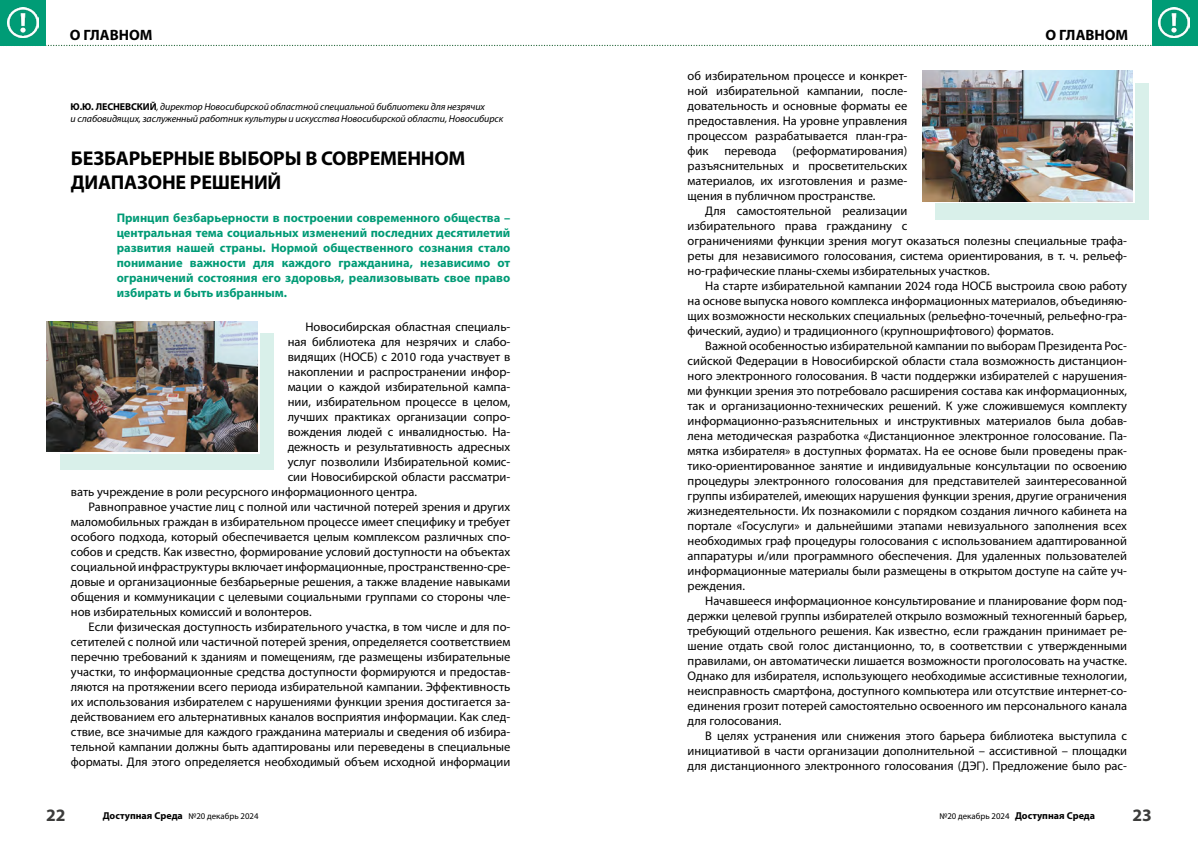
<style>
.page{position:relative;width:1198px;height:847px;background:#fff}
.page>*{position:absolute;margin:0;border:0;box-sizing:border-box;transform-origin:0 0}
.t1{font:700 20px/24px "Myriad Pro";letter-spacing:-.01em;color:#000}
.t2{font:700 17.5px "Myriad Pro";color:#3c3c3b}
.t3{font:700 15px "Myriad Pro";color:#000}
.t4{font:12.5px/15px "Myriad Pro";color:#000;text-align:justify}
.t5{font:700 12.5px/15px "Myriad Pro";color:#009b76;text-align:justify}
.t6{font:italic 10px/12px "Myriad Pro";letter-spacing:-.01em;color:#000}
.t7{font:700 10px "Myriad Pro";color:#000}
.t8{font:8.75px "Myriad Pro";color:#000}
.s1{font-weight:700;font-style:normal}
.s2{font-weight:400;font-size:8.75px}
.s3{font-weight:700;font-size:10px}
</style>
<div class="page">
<svg style="left:46px;top:45px;width:1106px;height:1px"></svg>
<div style="left:0;top:0;width:46px;height:46px;background:#009c76"></div>
<div style="left:1152px;top:0;width:46px;height:46px;background:#009c76"></div>
<img style="left:1158px;top:7px;width:31px;height:31px">
<img style="left:8px;top:7px;width:30px;height:31px">
<div style="left:935px;top:83px;width:214px;height:136px;background:#d9f0ea"></div>
<svg style="left:922px;top:83px;width:212px;height:120px"></svg>
<img style="left:922px;top:71px;width:211px;height:130px">
<div style="left:60px;top:334px;width:213px;height:136px;background:linear-gradient(to right,#d9f0ea,#d9f0ea)"></div>
<svg style="left:46px;top:322px;width:213px;height:131px"></svg>
<img style="left:47px;top:321px;width:210px;height:131px">
<p class="t3" style="left:70px;top:25px;width:84px">О ГЛАВНОМ</p>
<p class="t3" style="left:1045px;top:25px;width:84px">О ГЛАВНОМ</p>
<p class="t4" style="left:687px;top:68px;width:221px">об избирательном процессе и конкрет&shy;ной избирательной кампании, после&shy;довательность и основные форматы ее предоставления. На уровне управления процессом разрабатывается план-гра&shy;фик</p>
<p class="t6" style="left:71px;top:101px;width:434px"><span class="s1">Ю.Ю. ЛЕСНЕВСКИЙ</span>, директор Новосибирской областной специальной библиотеки для незрячих<br>и слабовидящих, заслуженный работник культуры и искусства Новосибирской области, Новосибирск</p>
<h1 class="t1" style="left:71px;top:145px;width:396px">БЕЗБАРЬЕРНЫЕ ВЫБОРЫ В СОВРЕМЕННОМ<br>ДИАПАЗОНЕ РЕШЕНИЙ</h1>
<p class="t4" style="left:687px;top:143px;width:221px;text-indent:105px">(реформатирования) разъяснительных и просветительских материалов, их изготовления и разме&shy;щения в публичном пространстве.</p>
<p class="t4" style="left:687px;top:203px;width:441px;text-align:left;text-indent:18px">Для самостоятельной реализации<br>избирательного права гражданину с<br>ограничениями функции зрения могут оказаться полезны специальные трафа&shy;реты для независимого голосования, система ориентирования, в т. ч. рельеф&shy;но-графические планы-схемы избирательных участков.</p>
<p class="t4" style="left:687px;top:278px;width:441px;text-indent:18px">На старте избирательной кампании 2024 года НОСБ выстроила свою работу на основе выпуска нового комплекса информационных материалов, объединяю&shy;щих возможности нескольких специальных (рельефно-точечный, рельефно-гра&shy;фический, аудио) и традиционного (крупношрифтового) форматов.</p>
<p class="t4" style="left:687px;top:338px;width:441px;text-indent:18px">Важной особенностью избирательной кампании по выборам Президента Рос&shy;сийской Федерации в Новосибирской области стала возможность дистанцион&shy;ного электронного голосования. В части поддержки избирателей с нарушения&shy;ми функции зрения это потребовало расширения состава как информационных, так и организационно-технических решений. К уже сложившемуся комплекту информационно-разъяснительных и инструктивных материалов была добав&shy;лена методическая разработка «Дистанционное электронное голосование. Па&shy;мятка избирателя» в доступных форматах. На ее основе были проведены прак&shy;тико-ориентированное занятие и индивидуальные консультации по освоению процедуры электронного голосования для представителей заинтересованной группы избирателей, имеющих нарушения функции зрения, другие ограничения жизнедеятельности. Их познакомили с порядком создания личного кабинета на портале «Госуслуги» и дальнейшими этапами невизуального заполнения всех необходимых граф процедуры голосования с использованием адаптированной аппаратуры и/или программного обеспечения. Для удаленных пользователей информационные материалы были размещены в открытом доступе на сайте уч&shy;реждения.</p>
<p class="t4" style="left:687px;top:593px;width:441px;text-indent:18px">Начавшееся информационное консультирование и планирование форм под&shy;держки целевой группы избирателей открыло возможный техногенный барьер, требующий отдельного решения. Как известно, если гражданин принимает ре&shy;шение отдать свой голос дистанционно, то, в соответствии с утвержденными правилами, он автоматически лишается возможности проголосовать на участке.<br>Однако для избирателя, использующего необходимые ассистивные технологии, неисправность смартфона, доступного компьютера или отсутствие интернет-со&shy;единения грозит потерей самостоятельно освоенного им персонального канала для голосования.</p>
<p class="t4" style="left:687px;top:728px;width:441px;text-indent:18px">В целях устранения или снижения этого барьера библиотека выступила с инициативой в части организации дополнительной – ассистивной – площадки для дистанционного электронного голосования (ДЭГ). Предложение было рас-</p>
<p class="t4" style="left:724px;top:143px;width:54px">перевода</p>
<p class="t5" style="left:117px;top:210px;width:395px">Принцип безбарьерности в построении современного общества – центральная тема социальных изменений последних десятилетий развития нашей страны. Нормой общественного сознания стало понимание важности для каждого гражданина, независимо от ограничений состояния его здоровья, реализовывать свое право избирать и быть избранным.</p>
<p class="t4" style="left:305px;top:319px;width:206px">Новосибирская областная специаль-</p>
<p class="t4" style="left:288px;top:334px;width:224px">ная библиотека для незрячих и слабо-</p>
<p class="t4" style="left:288px;top:349px;width:224px">видящих (НОСБ) с 2010 года участвует в</p>
<p class="t4" style="left:288px;top:364px;width:224px">накоплении и распространении инфор-</p>
<p class="t4" style="left:288px;top:379px;width:224px">мации о каждой избирательной кампа-</p>
<p class="t4" style="left:288px;top:394px;width:224px">нии, избирательном процессе в целом,</p>
<p class="t4" style="left:288px;top:409px;width:224px">лучших практиках организации сопро-</p>
<p class="t4" style="left:288px;top:424px;width:224px">вождения людей с инвалидностью. На-</p>
<p class="t4" style="left:288px;top:439px;width:224px">дежность и результативность адресных</p>
<p class="t4" style="left:288px;top:454px;width:224px">услуг позволили Избирательной комис-</p>
<p class="t4" style="left:288px;top:469px;width:224px">сии Новосибирской области рассматри-</p>
<p class="t4" style="left:71px;top:484px;width:347px">вать учреждение в роли ресурсного информационного центра.</p>
<p class="t4" style="left:89px;top:499px;width:423px">Равноправное участие лиц с полной или частичной потерей зрения и других</p>
<p class="t4" style="left:71px;top:514px;width:441px">маломобильных граждан в избирательном процессе имеет специфику и требует</p>
<p class="t4" style="left:71px;top:529px;width:441px">особого подхода, который обеспечивается целым комплексом различных спо-</p>
<p class="t4" style="left:71px;top:544px;width:441px">собов и средств. Как известно, формирование условий доступности на объектах</p>
<p class="t4" style="left:71px;top:559px;width:441px">социальной инфраструктуры включает информационные, пространственно-сре-</p>
<p class="t4" style="left:71px;top:574px;width:441px">довые и организационные безбарьерные решения, а также владение навыками</p>
<p class="t4" style="left:71px;top:589px;width:441px">общения и коммуникации с целевыми социальными группами со стороны чле-</p>
<p class="t4" style="left:71px;top:604px;width:242px">нов избирательных комиссий и волонтеров.</p>
<p class="t4" style="left:89px;top:619px;width:423px">Если физическая доступность избирательного участка, в том числе и для по-</p>
<p class="t4" style="left:71px;top:634px;width:441px">сетителей с полной или частичной потерей зрения, определяется соответствием</p>
<p class="t4" style="left:71px;top:649px;width:441px">перечню требований к зданиям и помещениям, где размещены избирательные</p>
<p class="t4" style="left:71px;top:664px;width:441px">участки, то информационные средства доступности формируются и предостав-</p>
<p class="t4" style="left:71px;top:679px;width:441px">ляются на протяжении всего периода избирательной кампании. Эффективность</p>
<p class="t4" style="left:71px;top:694px;width:441px">их использования избирателем с нарушениями функции зрения достигается за-</p>
<p class="t4" style="left:71px;top:709px;width:441px">действованием его альтернативных каналов восприятия информации. Как след-</p>
<p class="t4" style="left:71px;top:724px;width:441px">ствие, все значимые для каждого гражданина материалы и сведения об избира-</p>
<p class="t4" style="left:71px;top:739px;width:441px">тельной кампании должны быть адаптированы или переведены в специальные</p>
<p class="t4" style="left:71px;top:754px;width:441px">форматы. Для этого определяется необходимый объем исходной информации</p>
<h2 class="t2" style="left:46px;top:804px;width:21px">22</h2>
<p class="t7" style="left:103px;top:809px;width:157px">Доступная Среда <span class="s2">№20 декабрь 2024</span></p>
<p class="t8" style="left:939px;top:811px;width:157px">№20 декабрь 2024 <span class="s3">Доступная Среда</span></p>
<h2 class="t2" style="left:1132px;top:804px;width:21px">23</h2>
</div>
